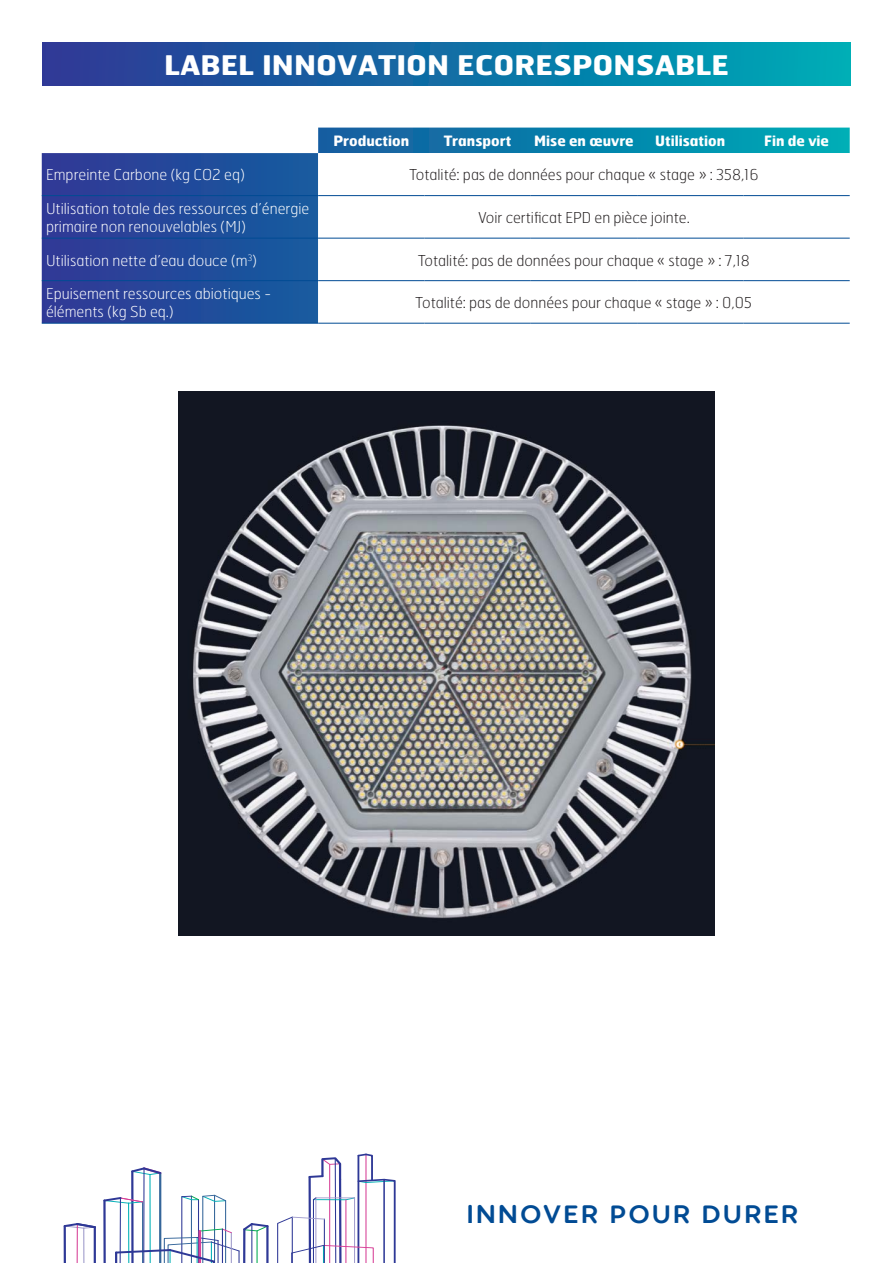
<style>
.page{position:relative;width:893px;height:1263px;background:#fff}
.page>*{position:absolute;margin:0;border:0;box-sizing:border-box;transform-origin:0 0}
.t1{font:700 27px "Hermes";color:#fff;scale:1.1 1}
.t2{font:600 25.2px "Rexel Type Beta";letter-spacing:.1em;color:#014b94}
.t3{font:100 15px/18px "Hermes";color:#fff}
.t4{font:100 15px "Hermes";color:#231f20}
.t5{font:700 14.25px "Hermes";color:#fff}
</style>
<div class="page">
<svg style="left:63px;top:1153px;width:333px;height:110px"></svg>
<hr style="left:257px;top:1231px;width:1px;height:32px;background:#00aa4f">
<div style="left:43px;top:43px;width:807px;height:42px;background:linear-gradient(to right,#2b3595,#00abb7)"></div>
<svg style="left:42px;top:128px;width:808px;height:195px;background:#3468a8"></svg>
<svg style="left:318px;top:153px;width:532px;height:170px"></svg>
<hr style="left:42px;top:195px;width:276px;height:1px;background:#014b94">
<hr style="left:318px;top:195px;width:106px;height:1px;background:#014b94">
<hr style="left:424px;top:195px;width:107px;height:1px;background:#014b94">
<hr style="left:531px;top:195px;width:106px;height:1px;background:#014b94">
<hr style="left:637px;top:195px;width:106px;height:1px;background:#014b94">
<hr style="left:743px;top:195px;width:107px;height:1px;background:#014b94">
<hr style="left:42px;top:238px;width:276px;height:1px;background:#014b94">
<hr style="left:318px;top:238px;width:106px;height:1px;background:#014b94">
<hr style="left:424px;top:238px;width:107px;height:1px;background:#014b94">
<hr style="left:531px;top:238px;width:106px;height:1px;background:#014b94">
<hr style="left:637px;top:238px;width:106px;height:1px;background:#014b94">
<hr style="left:743px;top:238px;width:107px;height:1px;background:#014b94">
<hr style="left:42px;top:280px;width:276px;height:1px;background:#014b94">
<hr style="left:318px;top:280px;width:106px;height:1px;background:#014b94">
<hr style="left:424px;top:280px;width:107px;height:1px;background:#014b94">
<hr style="left:531px;top:280px;width:106px;height:1px;background:#014b94">
<hr style="left:637px;top:280px;width:106px;height:1px;background:#014b94">
<hr style="left:743px;top:280px;width:107px;height:1px;background:#014b94">
<hr style="left:42px;top:323px;width:276px;height:1px;background:#014b94">
<hr style="left:318px;top:323px;width:106px;height:1px;background:#014b94">
<hr style="left:424px;top:323px;width:107px;height:1px;background:#014b94">
<hr style="left:531px;top:323px;width:106px;height:1px;background:#014b94">
<hr style="left:637px;top:323px;width:106px;height:1px;background:#014b94">
<hr style="left:743px;top:323px;width:107px;height:1px;background:#014b94">
<img style="left:179px;top:391px;width:535px;height:545px">
<h1 class="t1" style="left:164px;top:47px;width:515px">LABEL INNOVATION ECORESPONSABLE</h1>
<p class="t5" style="left:333px;top:132px;width:77px">Production</p>
<p class="t5" style="left:444px;top:132px;width:69px">Transport</p>
<p class="t5" style="left:534px;top:132px;width:101px">Mise en œuvre</p>
<p class="t5" style="left:655px;top:132px;width:72px">Utilisation</p>
<p class="t5" style="left:764px;top:132px;width:66px">Fin de vie</p>
<p class="t3" style="left:46px;top:165px;width:201px">Empreinte Carbone (kg CO2 eq)</p>
<p class="t4" style="left:409px;top:165px;width:351px">Totalité: pas de données pour chaque « stage » : 358,16</p>
<p class="t3" style="left:46px;top:199px;width:265px">Utilisation totale des ressources d’énergie primaire non renouvelables (MJ)</p>
<p class="t4" style="left:478px;top:208px;width:213px">Voir certificat EPD en pièce jointe.</p>
<p class="t3" style="left:46px;top:251px;width:213px">Utilisation nette d’eau douce (m<sup>3</sup>)</p>
<p class="t4" style="left:418px;top:251px;width:333px">Totalité: pas de données pour chaque « stage » : 7,18</p>
<p class="t3" style="left:46px;top:284px;width:227px">Epuisement ressources abiotiques - éléments (kg Sb eq.)</p>
<p class="t4" style="left:416px;top:293px;width:338px">Totalité: pas de données pour chaque « stage » : 0,05</p>
<h2 class="t2" style="left:467px;top:1199px;width:333px">INNOVER POUR DURER</h2>
</div>
